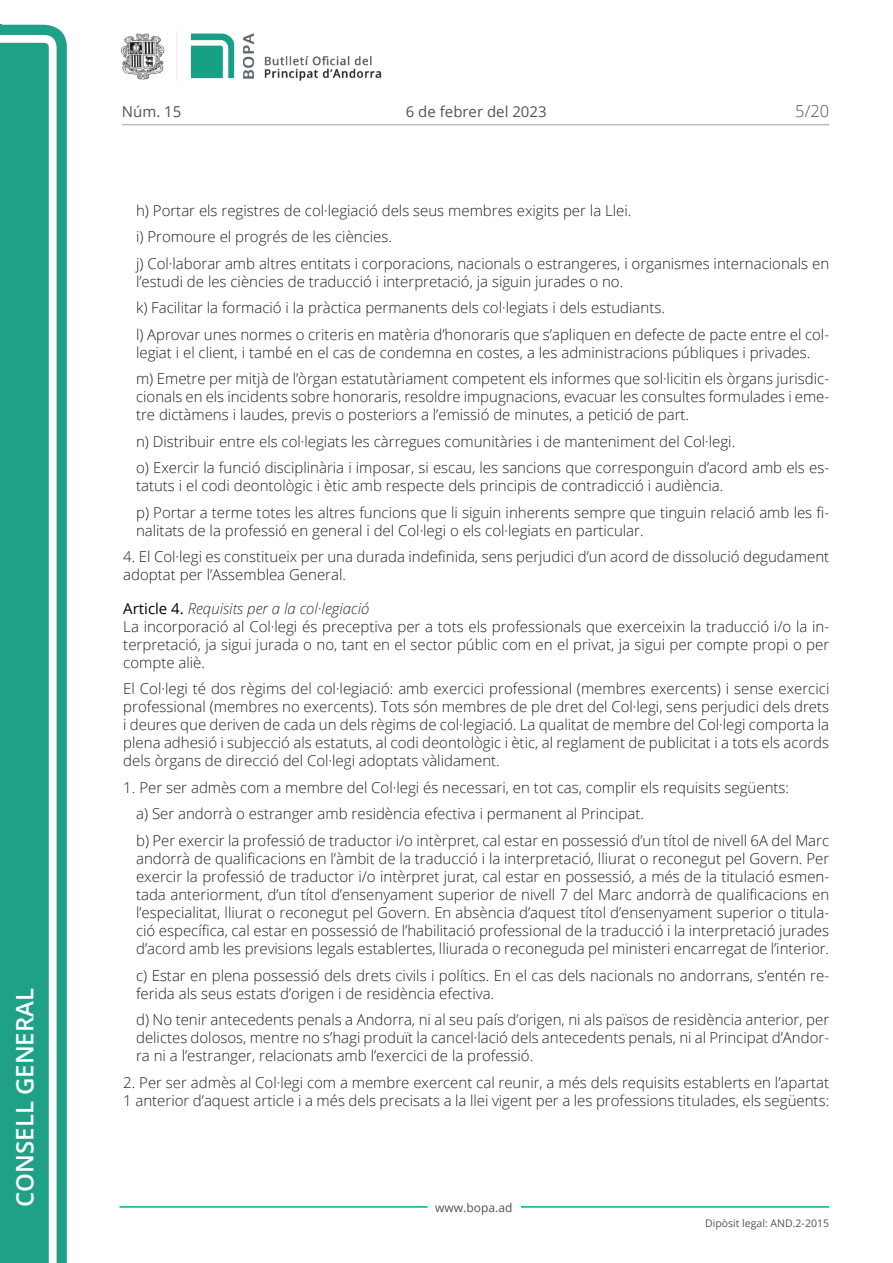
<style>
.page{position:relative;width:893px;height:1263px;background:#fff}
.page>*{position:absolute;margin:0;border:0;box-sizing:border-box;transform-origin:0 0}
.t1{font:600 24px "Open Sans";color:#fff}
.t2{font:300 16.5px "Open Sans";color:#545454}
.Body_text_i{font:300 15px/18px "Open Sans";color:#231f20}
.Body_text{font:300 15px/18px "Open Sans";color:#231f20}
.Titol_7{font:italic 300 15px "Open Sans";color:#303030}
.t3{font:15px "Open Sans";color:#545454}
.t4{font:12px "Open Sans";color:#545454}
.t5{font:10.5px "Open Sans";color:#545454}
.s1{font-weight:400;font-style:normal;color:#000}
</style>
<div class="page">
<svg style="left:0;top:25px;width:67px;height:1238px;fill:#1ea187"></svg>
<div style="left:0;top:43px;width:49px;height:1220px;background:#1ea187"></div>
<img style="left:122px;top:32px;width:260px;height:49px">
<hr style="left:119px;top:1206px;width:309px;height:2px;background:#00ae91">
<hr style="left:521px;top:1206px;width:308px;height:2px;background:#00ae91">
<hr style="left:122px;top:124px;width:707px;height:1px;background:#bcbdc0">
<h1 class="t1" style="left:8px;top:1207px;width:220px;rotate:-90deg">Consell General</h1>
<p class="t3" style="left:122px;top:102px;width:61px">Núm. 15</p>
<p class="t3" style="left:406px;top:102px;width:142px">6 de febrer del 2023</p>
<p class="t2" style="left:795px;top:100px;width:35px">5/20</p>
<p class="Body_text_i" style="left:136px;top:201px;width:497px">h) Portar els registres de col·legiació dels seus membres exigits per la Llei.</p>
<p class="Body_text_i" style="left:136px;top:227px;width:257px">i) Promoure el progrés de les ciències.</p>
<p class="Body_text_i" style="left:136px;top:254px;width:695px">j) Col·laborar amb altres entitats i corporacions, nacionals o estrangeres, i organismes internacionals en l’estudi de les ciències de traducció i interpretació, ja siguin jurades o no.</p>
<p class="Body_text_i" style="left:136px;top:298px;width:530px">k) Facilitar la formació i la pràctica permanents dels col·legiats i dels estudiants.</p>
<p class="Body_text_i" style="left:136px;top:325px;width:693px">l) Aprovar unes normes o criteris en matèria d’honoraris que s’apliquen en defecte de pacte entre el col· legiat i el client, i també en el cas de condemna en costes, a les administracions públiques i privades.</p>
<p class="Body_text_i" style="left:136px;top:369px;width:695px;text-align:justify">m) Emetre per mitjà de l’òrgan estatutàriament competent els informes que sol·licitin els òrgans jurisdic&shy;cionals en els incidents sobre honoraris, resoldre impugnacions, evacuar les consultes formulades i eme&shy;tre dictàmens i laudes, previs o posteriors a l’emissió de minutes, a petició de part.</p>
<p class="Body_text_i" style="left:136px;top:432px;width:601px">n) Distribuir entre els col·legiats les càrregues comunitàries i de manteniment del Col·legi.</p>
<p class="Body_text_i" style="left:136px;top:458px;width:695px">o) Exercir la funció disciplinària i imposar, si escau, les sancions que corresponguin d’acord amb els es&shy;tatuts i el codi deontològic i ètic amb respecte dels principis de contradicció i audiència.</p>
<p class="Body_text_i" style="left:136px;top:503px;width:695px">p) Portar a terme totes les altres funcions que li siguin inherents sempre que tinguin relació amb les fi&shy;nalitats de la professió en general i del Col·legi o els col·legiats en particular.</p>
<p class="Body_text" style="left:123px;top:547px;width:707px">4. El Col·legi es constitueix per una durada indefinida, sens perjudici d’un acord de dissolució degudament adoptat per l’Assemblea General.</p>
<p class="Titol_7" style="left:123px;top:598px;width:248px"><span class="s1">Article 4.</span> Requisits per a la col·legiació</p>
<p class="Body_text" style="left:123px;top:617px;width:707px;text-align:justify">La incorporació al Col·legi és preceptiva per a tots els professionals que exerceixin la traducció i/o la in&shy;terpretació, ja sigui jurada o no, tant en el sector públic com en el privat, ja sigui per compte propi o per compte aliè.</p>
<p class="Body_text" style="left:123px;top:680px;width:708px;text-align:justify">El Col·legi té dos règims del col·legiació: amb exercici professional (membres exercents) i sense exercici professional (membres no exercents). Tots són membres de ple dret del Col·legi, sens perjudici dels drets i deures que deriven de cada un dels règims de col·legiació. La qualitat de membre del Col·legi comporta la plena adhesió i subjecció als estatuts, al codi deontològic i ètic, al reglament de publicitat i a tots els acords dels òrgans de direcció del Col·legi adoptats vàlidament.</p>
<p class="Body_text" style="left:123px;top:778px;width:667px">1. Per ser admès com a membre del Col·legi és necessari, en tot cas, complir els requisits següents:</p>
<p class="Body_text_i" style="left:136px;top:805px;width:510px">a) Ser andorrà o estranger amb residència efectiva i permanent al Principat.</p>
<p class="Body_text_i" style="left:136px;top:831px;width:695px;text-align:justify">b) Per exercir la professió de traductor i/o intèrpret, cal estar en possessió d’un títol de nivell 6A del Marc andorrà de qualificacions en l’àmbit de la traducció i la interpretació, lliurat o reconegut pel Govern. Per exercir la professió de traductor i/o intèrpret jurat, cal estar en possessió, a més de la titulació esmen&shy;tada anteriorment, d’un títol d’ensenyament superior de nivell 7 del Marc andorrà de qualificacions en l’especialitat, lliurat o reconegut pel Govern. En absència d’aquest títol d’ensenyament superior o titula&shy;ció específica, cal estar en possessió de l’habilitació professional de la traducció i la interpretació jurades d’acord amb les previsions legals establertes, lliurada o reconeguda pel ministeri encarregat de l’interior.</p>
<p class="Body_text_i" style="left:136px;top:966px;width:695px">c) Estar en plena possessió dels drets civils i polítics. En el cas dels nacionals no andorrans, s’entén re&shy;ferida als seus estats d’origen i de residència efectiva.</p>
<p class="Body_text_i" style="left:136px;top:1010px;width:695px;text-align:justify">d) No tenir antecedents penals a Andorra, ni al seu país d’origen, ni als països de residència anterior, per delictes dolosos, mentre no s’hagi produït la cancel·lació dels antecedents penals, ni al Principat d’Andor&shy;ra ni a l’estranger, relacionats amb l’exercici de la professió.</p>
<p class="Body_text" style="left:123px;top:1073px;width:707px">2. Per ser admès al Col·legi com a membre exercent cal reunir, a més dels requisits establerts en l’apartat<br>1 anterior d’aquest article i a més dels precisats a la llei vigent per a les professions titulades, els següents:</p>
<p class="t4" style="left:435px;top:1199px;width:79px">www.bopa.ad</p>
<p class="t5" style="left:705px;top:1216px;width:125px">Dipòsit legal: AND.2-2015</p>
</div>
